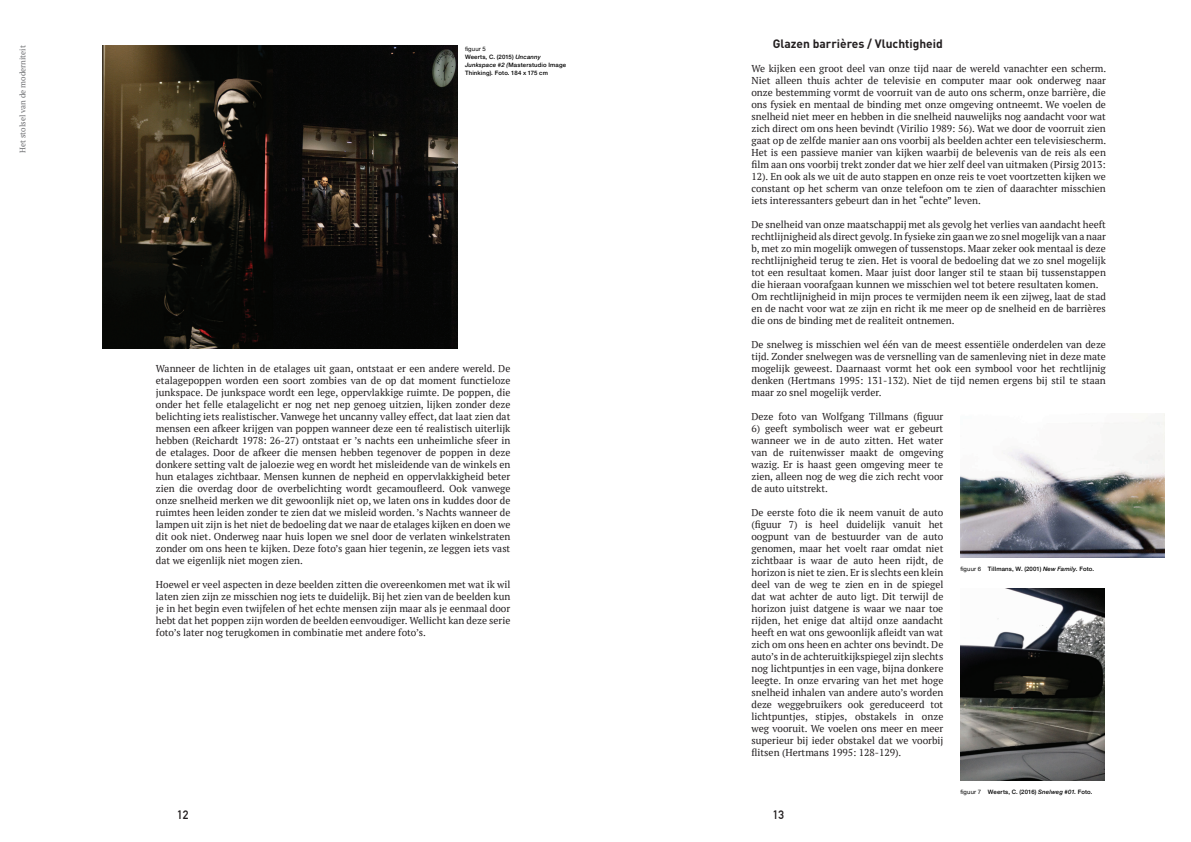
<style>
.page{position:relative;width:1191px;height:842px;background:#fff}
.page>*{position:absolute;margin:0;border:0;box-sizing:border-box;transform-origin:0 0}
.t1{font:700 12px "DIN";color:#231f20}
.t2{font:700 12px "DIN Alternate";color:#231f20}
.t3{font:10px/12px "PT Serif";color:#231f20;text-align:justify}
.t4{font:8px "PT Serif";color:#6c6d70}
.Paragraph_Style_1{font:500 6px/8px "Helvetica Neue";letter-spacing:.025em;color:#000}
.Paragraph_Style_1-2{font:6px "Helvetica Neue";color:#000}
.s1{font-style:italic}
.s2{font-weight:400}
</style>
<div class="page">
<img style="left:960px;top:413px;width:204px;height:144px">
<img style="left:960px;top:588px;width:144px;height:192px">
<img style="left:102px;top:45px;width:355px;height:303px">
<p class="t4" style="left:17px;top:153px;width:109px;rotate:-90deg">Het stolsel van de moderniteit</p>
<p class="Paragraph_Style_1-2" style="left:465px;top:45px;width:22px">figuur 5</p>
<p class="Paragraph_Style_1" style="left:465px;top:52px;width:103px">Weerts, C. (2015) <span class="s1">Uncanny<br>Junkspace #2 (</span>Masterstudio Image<br>Thinking)<span class="s1">.</span> Foto. 184 x 175 cm</p>
<p class="t3" style="left:156px;top:362px;width:356px">Wanneer de lichten in de etalages uit gaan, ontstaat er een andere wereld. De etalagepoppen worden een soort zombies van de op dat moment functieloze junkspace. De junkspace wordt een lege, oppervlakkige ruimte. De poppen, die onder het felle etalagelicht er nog net nep genoeg uitzien, lijken zonder deze belichting iets realistischer. Vanwege het uncanny valley effect, dat laat zien dat mensen een afkeer krijgen van poppen wanneer deze een té realistisch uiterlijk hebben (Reichardt 1978: 26-27) ontstaat er ’s nachts een unheimliche sfeer in de etalages. Door de afkeer die mensen hebben tegenover de poppen in deze donkere setting valt de jaloezie weg en wordt het misleidende van de winkels en hun etalages zichtbaar. Mensen kunnen de nepheid en oppervlakkigheid beter zien die overdag door de overbelichting wordt gecamoufleerd. Ook vanwege onze snelheid merken we dit gewoonlijk niet op, we laten ons in kuddes door de ruimtes heen leiden zonder te zien dat we misleid worden. ’s Nachts wanneer de lampen uit zijn is het niet de bedoeling dat we naar de etalages kijken en doen we dit ook niet. Onderweg naar huis lopen we snel door de verlaten winkelstraten zonder om ons heen te kijken. Deze foto’s gaan hier tegenin, ze leggen iets vast dat we eigenlijk niet mogen zien.</p>
<p class="t3" style="left:156px;top:578px;width:356px">Hoewel er veel aspecten in deze beelden zitten die overeenkomen met wat ik wil laten zien zijn ze misschien nog iets te duidelijk. Bij het zien van de beelden kun je in het begin even twijfelen of het echte mensen zijn maar als je eenmaal door hebt dat het poppen zijn worden de beelden eenvoudiger. Wellicht kan deze serie foto’s later nog terugkomen in combinatie met andere foto’s.</p>
<p class="t1" style="left:772px;top:36px;width:172px">Glazen barrières / Vluchtigheid</p>
<p class="t3" style="left:751px;top:62px;width:356px">We kijken een groot deel van onze tijd naar de wereld vanachter een scherm.<br>Niet alleen thuis achter de televisie en computer maar ook onderweg naar onze bestemming vormt de voorruit van de auto ons scherm, onze barrière, die ons fysiek en mentaal de binding met onze omgeving ontneemt. We voelen de snelheid niet meer en hebben in die snelheid nauwelijks nog aandacht voor wat zich direct om ons heen bevindt (Virilio 1989: 56). Wat we door de voorruit zien gaat op de zelfde manier aan ons voorbij als beelden achter een televisiescherm.<br>Het is een passieve manier van kijken waarbij de belevenis van de reis als een film aan ons voorbij trekt zonder dat we hier zelf deel van uitmaken (Pirsig 2013:<br>12). En ook als we uit de auto stappen en onze reis te voet voortzetten kijken we constant op het scherm van onze telefoon om te zien of daarachter misschien iets interessanters gebeurt dan in het “echte” leven.</p>
<p class="t3" style="left:751px;top:218px;width:356px">De snelheid van onze maatschappij met als gevolg het verlies van aandacht heeft rechtlijnigheid als direct gevolg. In fysieke zin gaan we zo snel mogelijk van a naar b, met zo min mogelijk omwegen of tussenstops. Maar zeker ook mentaal is deze rechtlijnigheid terug te zien. Het is vooral de bedoeling dat we zo snel mogelijk tot een resultaat komen. Maar juist door langer stil te staan bij tussenstappen die hieraan voorafgaan kunnen we misschien wel tot betere resultaten komen.</p>
<p class="t3" style="left:751px;top:290px;width:356px">Om rechtlijnigheid in mijn proces te vermijden neem ik een zijweg, laat de stad en de nacht voor wat ze zijn en richt ik me meer op de snelheid en de barrières die ons de binding met de realiteit ontnemen.</p>
<p class="t3" style="left:751px;top:338px;width:356px">De snelweg is misschien wel één van de meest essentiële onderdelen van deze tijd. Zonder snelwegen was de versnelling van de samenleving niet in deze mate mogelijk geweest. Daarnaast vormt het ook een symbool voor het rechtlijnig denken (Hertmans 1995: 131-132). Niet de tijd nemen ergens bij stil te staan maar zo snel mogelijk verder.</p>
<p class="t3" style="left:751px;top:410px;width:193px">Deze foto van Wolfgang Tillmans (figuur</p>
<p class="t3" style="left:751px;top:422px;width:193px">6) geeft symbolisch weer wat er gebeurt wanneer we in de auto zitten. Het water van de ruitenwisser maakt de omgeving wazig. Er is haast geen omgeving meer te zien, alleen nog de weg die zich recht voor de auto uitstrekt.</p>
<p class="t3" style="left:751px;top:506px;width:193px">De eerste foto die ik neem vanuit de auto (figuur 7) is heel duidelijk vanuit het oogpunt van de bestuurder van de auto genomen, maar het voelt raar omdat niet zichtbaar is waar de auto heen rijdt, de horizon is niet te zien. Er is slechts een klein deel van de weg te zien en in de spiegel dat wat achter de auto ligt. Dit terwijl de horizon juist datgene is waar we naar toe rijden, het enige dat altijd onze aandacht heeft en wat ons gewoonlijk afleidt van wat zich om ons heen en achter ons bevindt. De auto’s in de achteruitkijkspiegel zijn slechts nog lichtpuntjes in een vage, bijna donkere leegte. In onze ervaring van het met hoge snelheid inhalen van andere auto’s worden deze weggebruikers ook gereduceerd tot lichtpuntjes, stipjes, obstakels in onze weg vooruit. We voelen ons meer en meer superieur bij ieder obstakel dat we voorbij flitsen (Hertmans 1995: 128-129).</p>
<p class="Paragraph_Style_1" style="left:960px;top:564px;width:135px"><span class="s2">figuur 6</span> Tillmans, W. (2001) <span class="s1">New Family.</span> Foto.</p>
<p class="Paragraph_Style_1" style="left:960px;top:787px;width:134px"><span class="s2">figuur 7</span> Weerts, C. (2016) <span class="s1">Snelweg #01.</span> Foto.</p>
<p class="t2" style="left:177px;top:805px;width:13px">12</p>
<p class="t2" style="left:772px;top:805px;width:13px">13</p>
</div>
